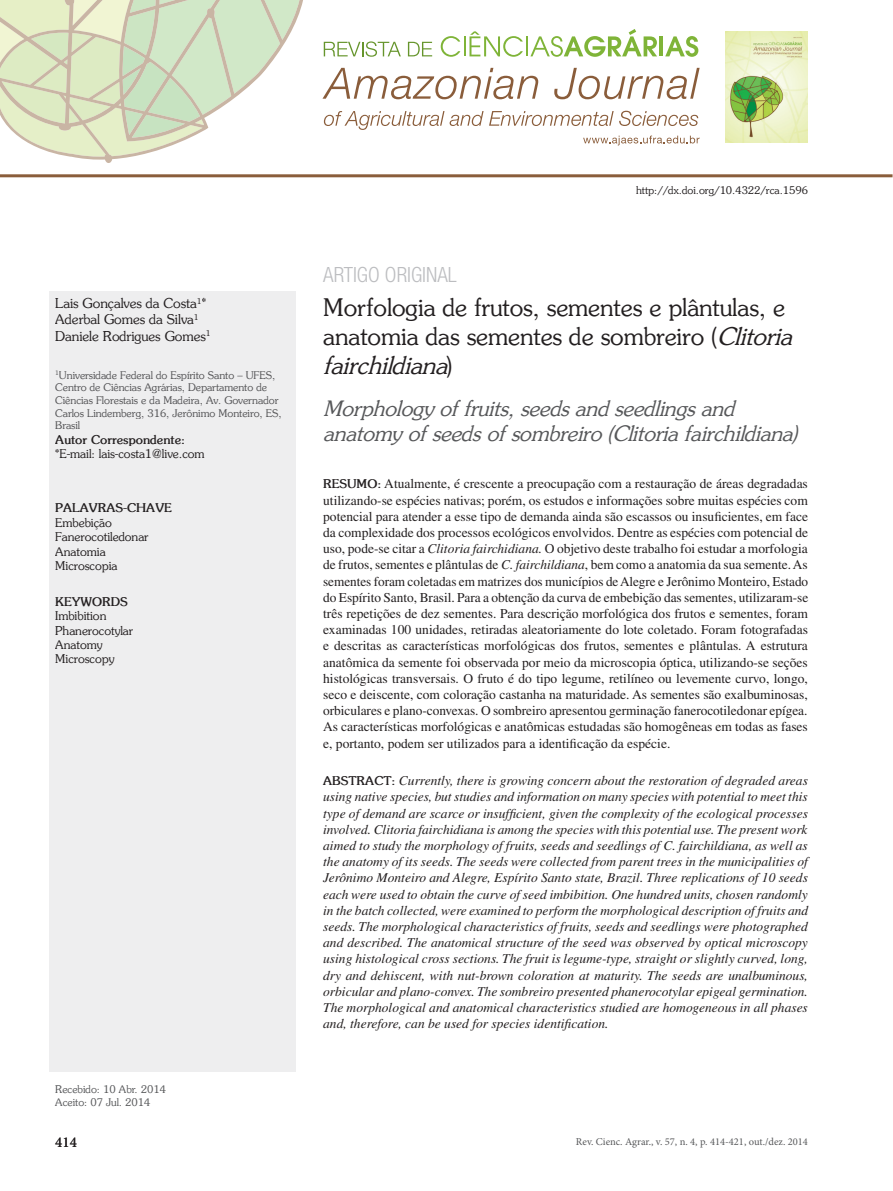
<style>
.page{position:relative;width:893px;height:1191px;background:#fff}
.page>*{position:absolute;margin:0;border:0;box-sizing:border-box;transform-origin:0 0}
.t1{font:24px/28.8px "Souvenir";color:#231f20}
.t2{font:italic 21px/25.2px "Souvenir";color:#57585a}
.t3{font:300 condensed 21px "Helvetica Neue";color:#bcbdc0}
.t4{font:15px "Minion Pro";color:#231f20}
.t5{font:13.5px/16.2px "Times";color:#231f20;text-align:justify}
.t6{font:italic 13.5px/16.2px "Times";color:#231f20;text-align:justify}
.t7{font:13.5px/16.2px "Souvenir";color:#231f20}
.t8{font:12px/14.4px "Souvenir";color:#231f20}
.t9{font:700 12px "Souvenir";color:#231f20}
.t10{font:10.5px/12.6px "Souvenir";color:#545456}
.t11{font:10.5px "Minion Pro";color:#57585a}
.t12{font:10.5px/12.6px "Souvenir";color:#57585a}
.t13{font:10.5px "Souvenir";color:#231f20}
.s1{font-style:italic}
.s2{font-family:"Souvenir";font-weight:700;font-size:12px}
.s3{font-family:"Souvenir";font-weight:700;font-style:normal;font-size:12px}
</style>
<div class="page">
<div style="left:49px;top:291px;width:247px;height:780px;background:#eeeeef"></div>
<svg style="left:0;top:0;width:303px;height:163px"></svg>
<hr style="left:0;top:174px;width:892px;height:3px;background:#8a5d3b">
<svg style="left:324px;top:41px;width:77px;height:16px"></svg>
<svg style="left:408px;top:42px;width:24px;height:14px"></svg>
<svg style="left:441px;top:36px;width:19px;height:21px"></svg>
<hr style="left:464px;top:36px;width:2px;height:20px;background:#7fb438">
<svg style="left:469px;top:31px;width:54px;height:26px"></svg>
<hr style="left:526px;top:36px;width:2px;height:20px;background:#7fb438">
<svg style="left:530px;top:29px;width:127px;height:28px"></svg>
<hr style="left:659px;top:36px;width:4px;height:20px;background:#7fb438">
<svg style="left:665px;top:36px;width:33px;height:21px"></svg>
<svg style="left:322px;top:68px;width:216px;height:31px"></svg>
<svg style="left:554px;top:68px;width:146px;height:31px"></svg>
<svg style="left:324px;top:111px;width:120px;height:19px"></svg>
<svg style="left:450px;top:111px;width:248px;height:15px"></svg>
<svg style="left:583px;top:136px;width:117px;height:9px"></svg>
<img style="left:725px;top:32px;width:83px;height:110px">
<p class="t7" style="left:55px;top:295px;width:157px">Lais Gonçalves da Costa<sup>1</sup>*<br>Aderbal Gomes da Silva<sup>1<br></sup>Daniele Rodrigues Gomes<sup>1</sup></p>
<p class="t10" style="left:55px;top:368px;width:228px"><sup>1</sup>Universidade Federal do Espírito Santo – UFES, Centro de Ciências Agrárias, Departamento de Ciências Florestais e da Madeira, Av. Governador Carlos Lindemberg, 316, Jerônimo Monteiro, ES, Brasil</p>
<p class="t9" style="left:55px;top:432px;width:131px">Autor Correspondente:</p>
<p class="t8" style="left:55px;top:446px;width:151px">*E-mail: lais-costa1@live.com</p>
<p class="t9" style="left:55px;top:500px;width:118px">PALAVRAS-CHAVE</p>
<p class="t8" style="left:55px;top:515px;width:95px">Embebição<br>Fanerocotiledonar<br>Anatomia<br>Microscopia</p>
<p class="t9" style="left:55px;top:594px;width:74px">KEYWORDS</p>
<p class="t8" style="left:55px;top:608px;width:79px">Imbibition<br>Phanerocotylar<br>Anatomy<br>Microscopy</p>
<h2 class="t3" style="left:323px;top:262px;width:135px">ARTIGO ORIGINAL</h2>
<p class="t13" style="left:636px;top:184px;width:173px">http://dx.doi.org/10.4322/rca.1596</p>
<h1 class="t1" style="left:323px;top:292px;width:470px">Morfologia de frutos, sementes e plântulas, e anatomia das sementes de sombreiro (<span class="s1">Clitoria fairchildiana</span>)</h1>
<h2 class="t2" style="left:323px;top:395px;width:476px">Morphology of fruits, seeds and seedlings and anatomy of seeds of sombreiro (Clitoria fairchildiana)</h2>
<p class="t5" style="left:323px;top:476px;width:487px"><span class="s2">RESUMO:</span> Atualmente, é crescente a preocupação com a restauração de áreas degradadas utilizando-se espécies nativas; porém, os estudos e informações sobre muitas espécies com potencial para atender a esse tipo de demanda ainda são escassos ou insuficientes, em face da complexidade dos processos ecológicos envolvidos. Dentre as espécies com potencial de uso, pode-se citar a <span class="s1">Clitoria fairchidiana.</span> O objetivo deste trabalho foi estudar a morfologia de frutos, sementes e plântulas de <span class="s1">C. fairchildiana</span>, bem como a anatomia da sua semente. As sementes foram coletadas em matrizes dos municípios de Alegre e Jerônimo Monteiro, Estado do Espírito Santo, Brasil. Para a obtenção da curva de embebição das sementes, utilizaram-se três repetições de dez sementes. Para descrição morfológica dos frutos e sementes, foram examinadas 100 unidades, retiradas aleatoriamente do lote coletado. Foram fotografadas e descritas as características morfológicas dos frutos, sementes e plântulas. A estrutura anatômica da semente foi observada por meio da microscopia óptica, utilizando-se seções histológicas transversais. O fruto é do tipo legume, retilíneo ou levemente curvo, longo, seco e deiscente, com coloração castanha na maturidade. As sementes são exalbuminosas, orbiculares e plano-convexas. O sombreiro apresentou germinação fanerocotiledonar epígea.<br>As características morfológicas e anatômicas estudadas são homogêneas em todas as fases e, portanto, podem ser utilizados para a identificação da espécie.</p>
<p class="t6" style="left:323px;top:772px;width:487px"><span class="s3">ABSTRACT:</span> Currently, there is growing concern about the restoration of degraded areas using native species, but studies and information on many species with potential to meet this type of demand are scarce or insufficient, given the complexity of the ecological processes involved. Clitoria fairchidiana is among the species with this potential use. The present work aimed to study the morphology of fruits, seeds and seedlings of C. fairchildiana, as well as the anatomy of its seeds. The seeds were collected from parent trees in the municipalities of Jerônimo Monteiro and Alegre, Espírito Santo state, Brazil. Three replications of 10 seeds each were used to obtain the curve of seed imbibition. One hundred units, chosen randomly in the batch collected, were examined to perform the morphological description of fruits and seeds. The morphological characteristics of fruits, seeds and seedlings were photographed and described. The anatomical structure of the seed was observed by optical microscopy using histological cross sections. The fruit is legume-type, straight or slightly curved, long, dry and dehiscent, with nut-brown coloration at maturity. The seeds are unalbuminous, orbicular and plano-convex. The sombreiro presented phanerocotylar epigeal germination.<br>The morphological and anatomical characteristics studied are homogeneous in all phases and, therefore, can be used for species identification.</p>
<p class="t12" style="left:55px;top:1083px;width:112px">Recebido: 10 Abr. 2014<br>Aceito: 07 Jul. 2014</p>
<p class="t4" style="left:55px;top:1131px;width:23px">414</p>
<p class="t11" style="left:576px;top:1135px;width:234px">Rev. Cienc. Agrar., v. 57, n. 4, p. 414-421, out./dez. 2014</p>
</div>
